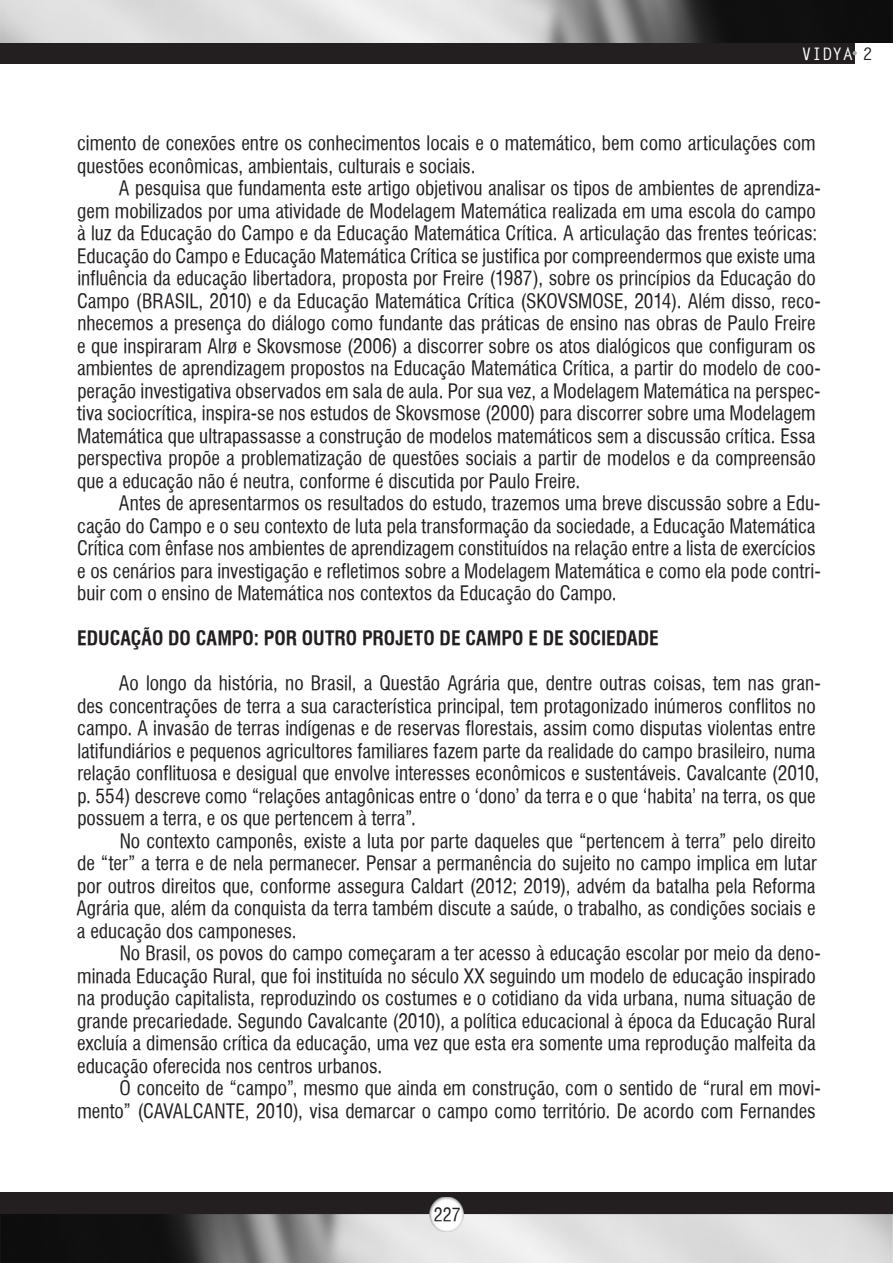
<style>
.page{position:relative;width:893px;height:1263px;background:#fff}
.page>*{position:absolute;margin:0;border:0;box-sizing:border-box;transform-origin:0 0}
.t1{font:19.5px/22.5px "Halvett Condensed";color:#231f20}
.t2{font:700 condensed 19.5px "Halvett";color:#231f20}
.t3{font:18px "Halvett Condensed";color:#231f20}
.t4{font:700 17.25px "Letter Gothic Std";color:#fff}
.s1{color:#231f20}
</style>
<div class="page">
<div style="left:0;top:0;width:855px;height:64px;background:#231f20"></div>
<img style="left:0;top:0;width:893px;height:43px">
<svg style="left:853px;top:51px;width:4px;height:4px"></svg>
<div style="left:0;top:1193px;width:893px;height:70px;background:#231f20"></div>
<img style="left:0;top:1214px;width:893px;height:49px">
<img style="left:429px;top:1197px;width:34px;height:34px">
<p class="t4" style="left:801px;top:44px;width:73px">VIDYA <span class="s1">2</span></p>
<p class="t1" style="left:77px;top:132px;width:740px">cimento de conexões entre os conhecimentos locais e o matemático, bem como articulações com questões econômicas, ambientais, culturais e sociais.</p>
<p class="t1" style="left:77px;top:177px;width:745px;text-indent:42px">A pesquisa que fundamenta este artigo objetivou analisar os tipos de ambientes de aprendiza&shy;gem mobilizados por uma atividade de Modelagem Matemática realizada em uma escola do campo à luz da Educação do Campo e da Educação Matemática Crítica. A articulação das frentes teóricas:<br>Educação do Campo e Educação Matemática Crítica se justifica por compreendermos que existe uma influência da educação libertadora, proposta por Freire (1987), sobre os princípios da Educação do Campo (BRASIL, 2010) e da Educação Matemática Crítica (SKOVSMOSE, 2014). Além disso, reco&shy;nhecemos a presença do diálogo como fundante das práticas de ensino nas obras de Paulo Freire e que inspiraram Alrø e Skovsmose (2006) a discorrer sobre os atos dialógicos que configuram os ambientes de aprendizagem propostos na Educação Matemática Crítica, a partir do modelo de coo&shy;peração investigativa observados em sala de aula. Por sua vez, a Modelagem Matemática na perspec&shy;tiva sociocrítica, inspira-se nos estudos de Skovsmose (2000) para discorrer sobre uma Modelagem Matemática que ultrapassasse a construção de modelos matemáticos sem a discussão crítica. Essa perspectiva propõe a problematização de questões sociais a partir de modelos e da compreensão que a educação não é neutra, conforme é discutida por Paulo Freire.</p>
<p class="t1" style="left:77px;top:492px;width:745px;text-indent:42px">Antes de apresentarmos os resultados do estudo, trazemos uma breve discussão sobre a Edu&shy;cação do Campo e o seu contexto de luta pela transformação da sociedade, a Educação Matemática Crítica com ênfase nos ambientes de aprendizagem constituídos na relação entre a lista de exercícios e os cenários para investigação e refletimos sobre a Modelagem Matemática e como ela pode contri&shy;buir com o ensino de Matemática nos contextos da Educação do Campo.</p>
<p class="t2" style="left:77px;top:627px;width:583px">EDUCAÇÃO DO CAMPO: POR OUTRO PROJETO DE CAMPO E DE SOCIEDADE</p>
<p class="t1" style="left:77px;top:672px;width:745px;text-indent:42px">Ao longo da história, no Brasil, a Questão Agrária que, dentre outras coisas, tem nas gran&shy;des concentrações de terra a sua característica principal, tem protagonizado inúmeros conflitos no campo. A invasão de terras indígenas e de reservas florestais, assim como disputas violentas entre latifundiários e pequenos agricultores familiares fazem parte da realidade do campo brasileiro, numa relação conflituosa e desigual que envolve interesses econômicos e sustentáveis. Cavalcante (2010, p. 554) descreve como “relações antagônicas entre o ‘dono’ da terra e o que ‘habita’ na terra, os que possuem a terra, e os que pertencem à terra”.</p>
<p class="t1" style="left:76px;top:830px;width:742px;text-align:justify;text-indent:43px">No contexto camponês, existe a luta por parte daqueles que “pertencem à terra” pelo direito de “ter” a terra e de nela permanecer. Pensar a permanência do sujeito no campo implica em lutar por outros direitos que, conforme assegura Caldart (2012; 2019), advém da batalha pela Reforma Agrária que, além da conquista da terra também discute a saúde, o trabalho, as condições sociais e a educação dos camponeses.</p>
<p class="t1" style="left:77px;top:942px;width:745px;text-indent:43px">No Brasil, os povos do campo começaram a ter acesso à educação escolar por meio da deno&shy;minada Educação Rural, que foi instituída no século XX seguindo um modelo de educação inspirado na produção capitalista, reproduzindo os costumes e o cotidiano da vida urbana, numa situação de grande precariedade. Segundo Cavalcante (2010), a política educacional à época da Educação Rural excluía a dimensão crítica da educação, uma vez que esta era somente uma reprodução malfeita da educação oferecida nos centros urbanos.</p>
<p class="t1" style="left:77px;top:1077px;width:745px;text-align:right">O conceito de “campo”, mesmo que ainda em construção, com o sentido de “rural em movi&shy;mento” (CAVALCANTE, 2010), visa demarcar o campo como território. De acordo com Fernandes</p>
<p class="t3" style="left:434px;top:1205px;width:28px">227</p>
</div>
